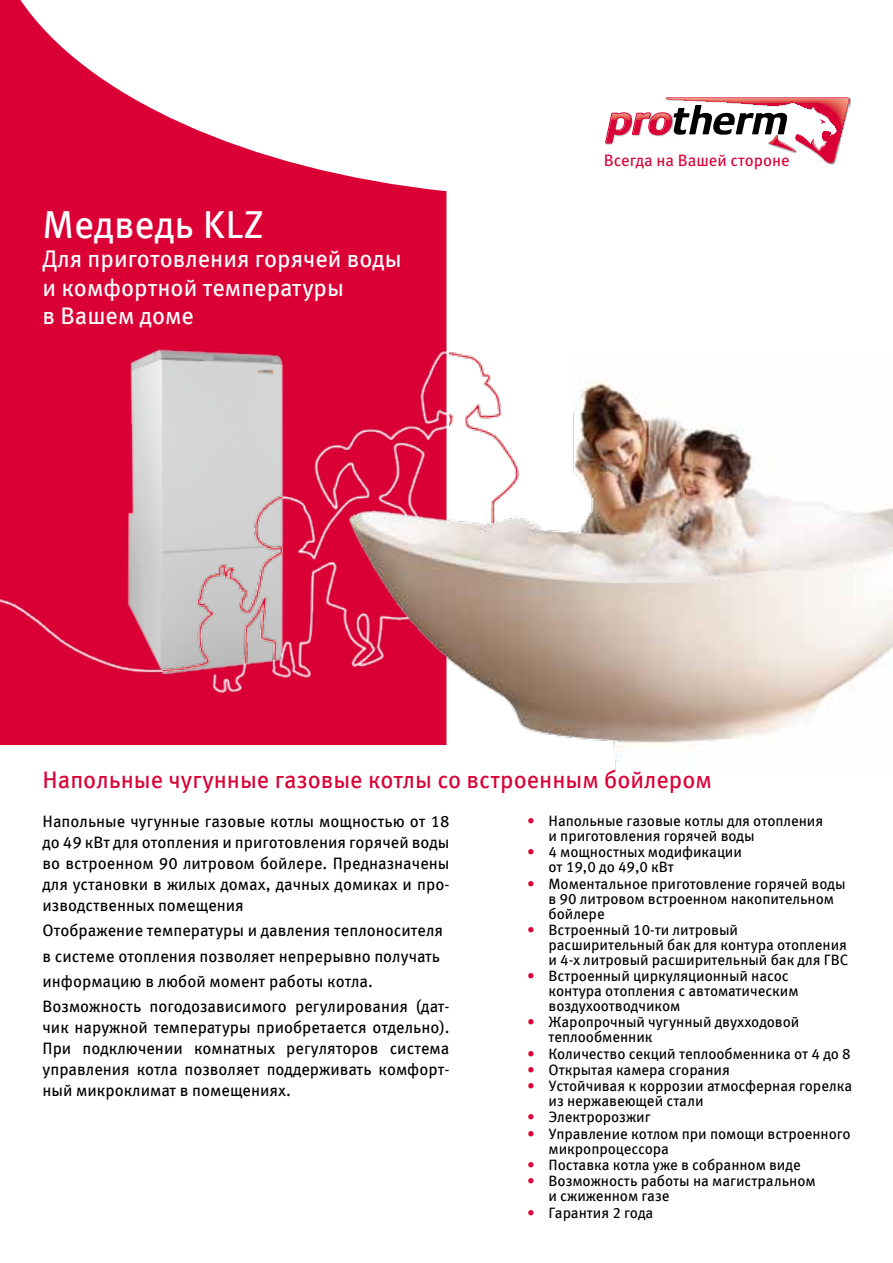
<style>
.page{position:relative;width:893px;height:1263px;background:#fff}
.page>*{position:absolute;margin:0;border:0;box-sizing:border-box;transform-origin:0 0}
.t1{font:39px "Meta Offc Pro";color:#fff}
.t2{font:24px/28.8px "Meta Offc Pro";color:#fff}
.t3{font:24px "Meta Offc Pro";color:#da0036}
.t4{font:16.5px/21px "Meta Offc Pro";color:#000;text-align:justify}
.t5{font:16.5px "Meta Pro";color:#da0036}
.t6{font:15px/15px "Meta Offc Pro";letter-spacing:-.005em;color:#000}
.s1{color:#da0036}
</style>
<div class="page">
<svg style="left:1px;top:0;width:445px;height:744px;fill:#da0036"></svg>
<hr style="left:0;top:0;width:1px;height:744px;background:#da0036">
<svg style="left:605px;top:97px;width:245px;height:67px"></svg>
<img style="left:0;top:319px;width:446px;height:393px">
<img style="left:336px;top:357px;width:557px;height:413px">
<img style="left:158px;top:319px;width:125px;height:355px">
<h1 class="t1" style="left:43px;top:195px;width:223px">Медведь KLZ</h1>
<h2 class="t2" style="left:43px;top:242px;width:361px">Для приготовления горячей воды и комфортной температуры<br>в Вашем доме</h2>
<p class="t5" style="left:604px;top:148px;width:188px">Всегда на Вашей стороне</p>
<h2 class="t3" style="left:43px;top:761px;width:671px">Напольные чугунные газовые котлы со встроенным бойлером</h2>
<p class="t4" style="left:43px;top:810px;width:408px">Напольные чугунные газовые котлы мощностью от 18 до 49 кВт для отопления и приготовления горячей воды во встроенном 90 литровом бойлере. Предназначены для установки в жилых домах, дачных домиках и про&shy;изводственных помещения</p>
<p class="t4" style="left:43px;top:917px;width:408px;line-height:25.2px;text-align:left">Отображение температуры и давления теплоносителя в системе отопления позволяет непрерывно получать информацию в любой момент работы котла.<br>Возможность погодозависимого регулирования (дат-</p>
<p class="t4" style="left:43px;top:1016px;width:408px">чик наружной температуры приобретается отдельно).<br>При подключении комнатных регуляторов система управления котла позволяет поддерживать комфорт&shy;ный микроклимат в помещениях.</p>
<p class="t6" style="left:548px;top:812px;width:276px;text-indent:-21px"><span class="s1">•</span> Напольные газовые котлы для отопления и приготовления горячей воды</p>
<p class="t6" style="left:548px;top:843px;width:195px;text-indent:-21px"><span class="s1">•</span> 4 мощностных модификации от 19,0 до 49,0 кВт</p>
<p class="t6" style="left:548px;top:875px;width:298px;text-indent:-21px"><span class="s1">•</span> Моментальное приготовление горячей воды в 90 литровом встроенном накопительном бойлере</p>
<p class="t6" style="left:548px;top:921px;width:302px;text-indent:-21px"><span class="s1">•</span> Встроенный 10-ти литровый расширительный бак для контура отопления и 4-х литровый расширительный бак для ГВС</p>
<p class="t6" style="left:548px;top:967px;width:252px;text-indent:-21px"><span class="s1">•</span> Встроенный циркуляционный насос контура отопления с автоматическим воздухоотводчиком</p>
<p class="t6" style="left:548px;top:1014px;width:252px;text-indent:-21px"><span class="s1">•</span> Жаропрочный чугунный двухходовой теплообменник</p>
<p class="t6" style="left:527px;top:1045px;width:325px"><span class="s1">•</span> Количество секций теплообменника от 4 до 8</p>
<p class="t6" style="left:527px;top:1061px;width:204px"><span class="s1">•</span> Открытая камера сгорания</p>
<p class="t6" style="left:548px;top:1077px;width:305px;text-indent:-21px"><span class="s1">•</span> Устойчивая к коррозии атмосферная горелка из нержавеющей стали</p>
<p class="t6" style="left:527px;top:1109px;width:125px"><span class="s1">•</span> Электророзжиг</p>
<p class="t6" style="left:548px;top:1125px;width:304px;text-indent:-21px"><span class="s1">•</span> Управление котлом при помощи встроенного микропроцессора</p>
<p class="t6" style="left:527px;top:1156px;width:275px"><span class="s1">•</span> Поставка котла уже в собранном виде</p>
<p class="t6" style="left:548px;top:1172px;width:269px;text-indent:-21px"><span class="s1">•</span> Возможность работы на магистральном и сжиженном газе</p>
<p class="t6" style="left:527px;top:1204px;width:128px"><span class="s1">•</span> Гарантия 2 года</p>
</div>
